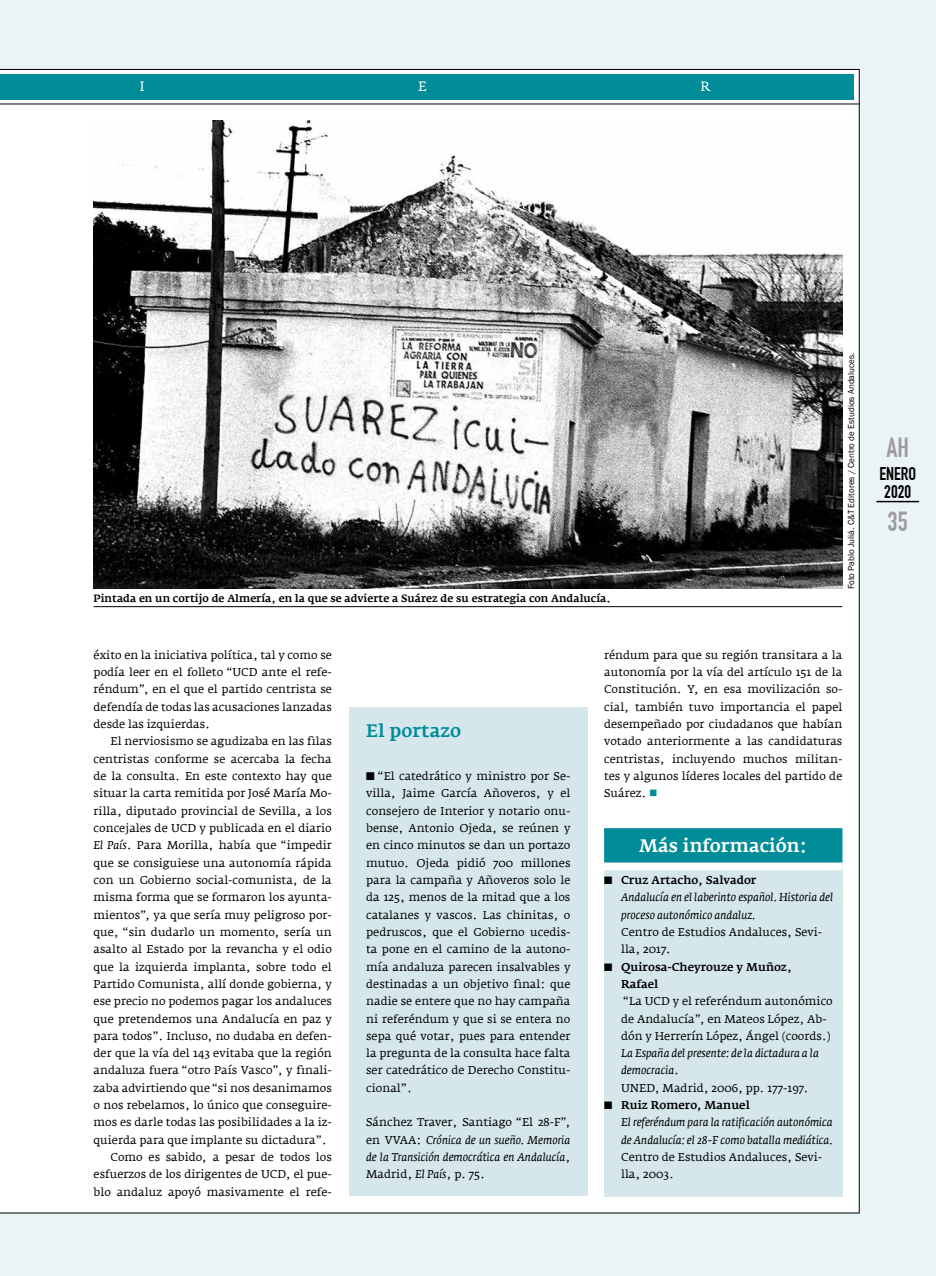
<style>
.page{position:relative;width:936px;height:1276px;background:#fff}
.page>*{position:absolute;margin:0;border:0;box-sizing:border-box;transform-origin:0 0}
.t1{font:27px "DIN Engschrift Std";color:#9d9d9c}
.t2{font:500 18px "Fedra Serif A";color:#fff}
.t3{font:500 18px "Fedra Serif A";color:#008c98}
.t4{font:18px/18px "DIN Engschrift Std";color:#000}
.t5{font:13.5px "Fedra Serif A";color:#fff}
.t6{font:11.25px/17.4px "Fedra Serif A";color:#000;text-align:justify}
.t7{font:italic 11.25px/17.4px "Fedra Serif A";color:#000}
.t8{font:500 11.25px/17.4px "Fedra Serif A";color:#000}
.t9{font:500 10.5px "Fedra Serif A";letter-spacing:-.005em;color:#000}
.t10{font:9px "Franklin Gothic";color:#000}
.s1{font-style:italic}
.s2{font-style:normal}
.s3{color:#008c98}
</style>
<div class="page">
<div style="left:0;top:0;width:935px;height:1276px;background:#eaf3f6"></div>
<div style="left:0;top:69px;width:859px;height:1144px;background:#fff"></div>
<div style="left:0;top:74px;width:853px;height:25px;background:#008c98"></div>
<hr style="left:0;top:104px;width:859px;height:1px;background:#000">
<div style="left:604px;top:828px;width:238px;height:369px;background:#d5e7eb"></div>
<div style="left:604px;top:828px;width:238px;height:34px;background:#008c98"></div>
<div style="left:600px;top:862px;width:242px;height:8px;background:#fff"></div>
<div style="left:349px;top:707px;width:238px;height:489px;background:#d5e7eb"></div>
<img style="left:94px;top:121px;width:748px;height:467px">
<hr style="left:94px;top:606px;width:748px;height:1px;background:#000">
<hr style="left:876px;top:501px;width:42px;height:1px;background:#000">
<p class="t5" style="left:140px;top:79px;width:6px">I</p>
<p class="t5" style="left:418px;top:79px;width:10px">E</p>
<p class="t5" style="left:700px;top:79px;width:11px">R</p>
<p class="t9" style="left:94px;top:592px;width:518px">Pintada en un cortijo de Almería, en la que se advierte a Suárez de su estrategia con Andalucía.</p>
<p class="t10" style="left:845px;top:589px;width:238px;rotate:-90deg">Foto Pablo Juliá. C&amp;T Editores / Centro de Estudios Andaluces.</p>
<p class="t6" style="left:94px;top:646px;width:240px">éxito en la iniciativa política, tal y como se podía leer en el folleto “UCD ante el refe&shy;réndum”, en el que el partido centrista se defendía de todas las acusaciones lanzadas desde las izquierdas.</p>
<p class="t6" style="left:111px;top:732px;width:223px">El nerviosismo se agudizaba en las filas</p>
<p class="t6" style="left:94px;top:750px;width:240px">centristas conforme se acercaba la fecha</p>
<p class="t6" style="left:94px;top:767px;width:240px">de la consulta. En este contexto hay que</p>
<p class="t6" style="left:94px;top:784px;width:240px">situar la carta remitida por José María Mo-</p>
<p class="t6" style="left:94px;top:802px;width:240px">rilla, diputado provincial de Sevilla, a los</p>
<p class="t6" style="left:94px;top:819px;width:240px">concejales de UCD y publicada en el diario</p>
<p class="t6" style="left:94px;top:836px;width:240px"><span class="s1">El País</span>. Para Morilla, había que “impedir</p>
<p class="t6" style="left:94px;top:854px;width:240px">que se consiguiese una autonomía rápida</p>
<p class="t6" style="left:94px;top:871px;width:240px">con un Gobierno social-comunista, de la</p>
<p class="t6" style="left:94px;top:888px;width:240px">misma forma que se formaron los ayunta-</p>
<p class="t6" style="left:94px;top:906px;width:240px">mientos”, ya que sería muy peligroso por-</p>
<p class="t6" style="left:94px;top:923px;width:240px">que, “sin dudarlo un momento, sería un</p>
<p class="t6" style="left:94px;top:940px;width:240px">asalto al Estado por la revancha y el odio</p>
<p class="t6" style="left:94px;top:958px;width:240px">que la izquierda implanta, sobre todo el</p>
<p class="t6" style="left:94px;top:975px;width:240px">Partido Comunista, allí donde gobierna, y</p>
<p class="t6" style="left:94px;top:992px;width:240px">ese precio no podemos pagar los andaluces</p>
<p class="t6" style="left:94px;top:1010px;width:240px">que pretendemos una Andalucía en paz y</p>
<p class="t6" style="left:94px;top:1027px;width:240px">para todos”. Incluso, no dudaba en defen-</p>
<p class="t6" style="left:94px;top:1044px;width:240px">der que la vía del 143 evitaba que la región</p>
<p class="t6" style="left:94px;top:1062px;width:240px">andaluza fuera “otro País Vasco”, y finali-</p>
<p class="t6" style="left:94px;top:1079px;width:240px">zaba advirtiendo que “si nos desanimamos</p>
<p class="t6" style="left:94px;top:1096px;width:240px">o nos rebelamos, lo único que conseguire-</p>
<p class="t6" style="left:94px;top:1114px;width:240px">mos es darle todas las posibilidades a la iz-</p>
<p class="t6" style="left:94px;top:1131px;width:235px">quierda para que implante su dictadura”.</p>
<p class="t6" style="left:111px;top:1148px;width:223px">Como es sabido, a pesar de todos los</p>
<p class="t6" style="left:94px;top:1166px;width:240px">esfuerzos de los dirigentes de UCD, el pue-</p>
<p class="t6" style="left:94px;top:1183px;width:240px">blo andaluz apoyó masivamente el refe-</p>
<h2 class="t3" style="left:366px;top:720px;width:96px">El portazo</h2>
<p class="t6" style="left:366px;top:767px;width:206px;text-indent:11px">“El catedrático y ministro por Se&shy;villa, Jaime García Añoveros, y el consejero de Interior y notario onu&shy;bense, Antonio Ojeda, se reúnen y en cinco minutos se dan un portazo mutuo. Ojeda pidió 700 millones para la campaña y Añoveros solo le da 125, menos de la mitad que a los catalanes y vascos. Las chinitas, o pedruscos, que el Gobierno ucedis&shy;ta pone en el camino de la autono&shy;mía andaluza parecen insalvables y destinadas a un objetivo final: que nadie se entere que no hay campaña ni referéndum y que si se entera no sepa qué votar, pues para entender la pregunta de la consulta hace falta ser catedrático de Derecho Constitu&shy;cional”.</p>
<p class="t7" style="left:366px;top:1114px;width:206px;text-align:justify"><span class="s2">Sánchez Traver, Santiago “El 28-F”, en VVAA:</span> Crónica de un sueño. Memoria de la Transición democrática en Andalucía<span class="s2">, Madrid,</span> El País<span class="s2">, p. 75.</span></p>
<p class="t6" style="left:604px;top:646px;width:240px">réndum para que su región transitara a la autonomía por la vía del artículo 151 de la Constitución. Y, en esa movilización so&shy;cial, también tuvo importancia el papel desempeñado por ciudadanos que habían votado anteriormente a las candidaturas centristas, incluyendo muchos militan&shy;tes y algunos líderes locales del partido de Suárez. <span class="s3">■</span></p>
<h2 class="t2" style="left:639px;top:835px;width:170px">Más información:</h2>
<p class="t8" style="left:621px;top:871px;width:137px">Cruz Artacho, Salvador</p>
<p class="t7" style="left:621px;top:888px;width:213px">Andalucía en el laberinto español. Historia del proceso autonómico andaluz.</p>
<p class="t6" style="left:621px;top:923px;width:202px">Centro de Estudios Andaluces, Sevi&shy;lla, 2017.</p>
<p class="t8" style="left:621px;top:958px;width:172px">Quirosa-Cheyrouze y Muñoz,<br>Rafael</p>
<p class="t6" style="left:621px;top:992px;width:213px;text-align:left">“La UCD y el referéndum autonómico de Andalucía”, en Mateos López, Ab&shy;dón y Herrerín López, Ángel (coords.)</p>
<p class="t7" style="left:621px;top:1044px;width:199px">La España del presente: de la dictadura a la democracia<span class="s2">.<br>UNED, Madrid, 2006, pp. 177-197.</span></p>
<p class="t8" style="left:621px;top:1096px;width:130px">Ruiz Romero, Manuel</p>
<p class="t7" style="left:621px;top:1114px;width:213px">El referéndum para la ratificación autonómica de Andalucía: el 28-F como batalla mediática.</p>
<p class="t6" style="left:621px;top:1148px;width:202px">Centro de Estudios Andaluces, Sevi&shy;lla, 2003.</p>
<h1 class="t1" style="left:886px;top:432px;width:24px">AH</h1>
<h2 class="t4" style="left:879px;top:465px;width:38px">ENERO<br>2020</h2>
<h1 class="t1" style="left:887px;top:505px;width:22px">35</h1>
</div>
